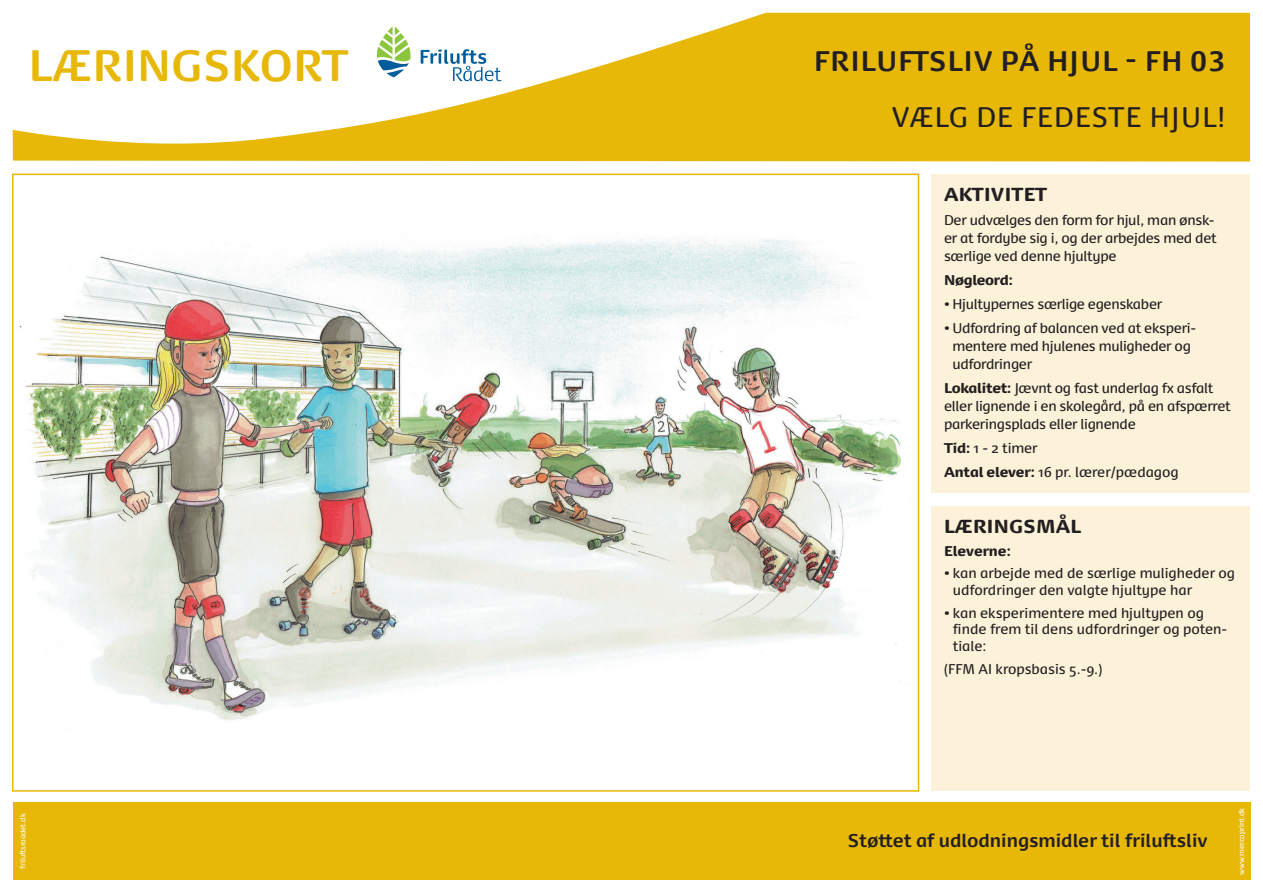
<style>
.page{position:relative;width:1263px;height:893px;background:#fff}
.page>*{position:absolute;margin:0;border:0;box-sizing:border-box;transform-origin:0 0}
.t1{font:700 42px "Dancer Pro";letter-spacing:.015em;color:#e8b809}
.t2{font:700 27px "Dancer Pro";letter-spacing:.045em;color:#231f20}
.t3{font:27px "Dancer Pro";letter-spacing:.045em;color:#231f20}
.t4{font:900 18px "Dancer Pro";letter-spacing:.015em;color:#231f20}
.t5{font:700 17.7px "Dancer Pro";color:#231f20}
.t6{font:13.5px/18px "Dancer Pro";letter-spacing:-.02em;color:#231f20}
.t7{font:13.5px/16.5px "Dancer Pro";color:#231f20}
.t8{font:900 13.5px "Dancer Pro";color:#231f20}
.t9{font:900 13.5px "Dancer Pro";letter-spacing:-.02em;color:#231f20}
.t10{font:7.2px "Dancer Pro";color:#fff}
.s1{font-weight:900}
</style>
<div class="page">
<svg style="left:13px;top:13px;width:1237px;height:149px;fill:#e8b809"></svg>
<div style="left:13px;top:802px;width:1237px;height:78px;background:#e8b809"></div>
<div style="left:931px;top:506px;width:319px;height:285px;background:#fbf2d9"></div>
<div style="left:931px;top:174px;width:319px;height:319px;background:#fbf2d9"></div>
<img style="left:19px;top:238px;width:883px;height:482px">
<svg style="left:421px;top:49px;width:80px;height:32px"></svg>
<svg style="left:377px;top:26px;width:34px;height:51px"></svg>
<h1 class="t1" style="left:29px;top:36px;width:321px">LÆRINGSKORT</h1>
<p class="t2" style="left:814px;top:42px;width:413px">FRILUFTSLIV PÅ HJUL - FH 03</p>
<p class="t3" style="left:892px;top:99px;width:335px">VÆLG DE FEDESTE HJUL!</p>
<p class="t4" style="left:944px;top:181px;width:104px">AKTIVITET</p>
<p class="t6" style="left:944px;top:210px;width:274px">Der udvælges den form for hjul, man ønsk&shy;er at fordybe sig i, og der arbejdes med det særlige ved denne hjultype</p>
<p class="t9" style="left:944px;top:270px;width:71px">Nøgleord:</p>
<p class="t6" style="left:944px;top:294px;width:220px"><span class="s1">•</span> Hjultypernes særlige egenskaber</p>
<p class="t6" style="left:952px;top:318px;width:244px;text-indent:-8px"><span class="s1">•</span> Udfordring af balancen ved at eksperi&shy;mentere med hjulenes muligheder og udfordringer</p>
<p class="t6" style="left:944px;top:378px;width:288px"><span class="s1">Lokalitet:</span> Jævnt og fast underlag fx asfalt eller lignende i en skolegård, på en afspærret parkeringsplads eller lignende</p>
<p class="t6" style="left:944px;top:438px;width:95px"><span class="s1">Tid:</span> 1 - 2 timer</p>
<p class="t7" style="left:944px;top:463px;width:236px"><span class="s1">Antal elever:</span> 16 pr. lærer/pædagog</p>
<p class="t4" style="left:944px;top:512px;width:138px">LÆRINGSMÅL</p>
<p class="t8" style="left:944px;top:540px;width:69px">Eleverne:</p>
<p class="t7" style="left:953px;top:565px;width:284px;text-indent:-9px"><span class="s1">•</span> kan arbejde med de særlige muligheder og udfordringer den valgte hjultype har</p>
<p class="t7" style="left:953px;top:604px;width:276px;text-indent:-9px"><span class="s1">•</span> kan eksperimentere med hjultypen og finde frem til dens udfordringer og poten&shy;tiale:</p>
<p class="t7" style="left:944px;top:660px;width:160px">(FFM AI kropsbasis 5.-9.)</p>
<p class="t10" style="left:18px;top:869px;width:57px;rotate:-90deg">friluftsraadet.dk</p>
<p class="t10" style="left:1236px;top:875px;width:68px;rotate:-90deg">www.mercoprint.dk</p>
<h3 class="t5" style="left:848px;top:828px;width:361px">Støttet af udlodningsmidler til friluftsliv</h3>
</div>
